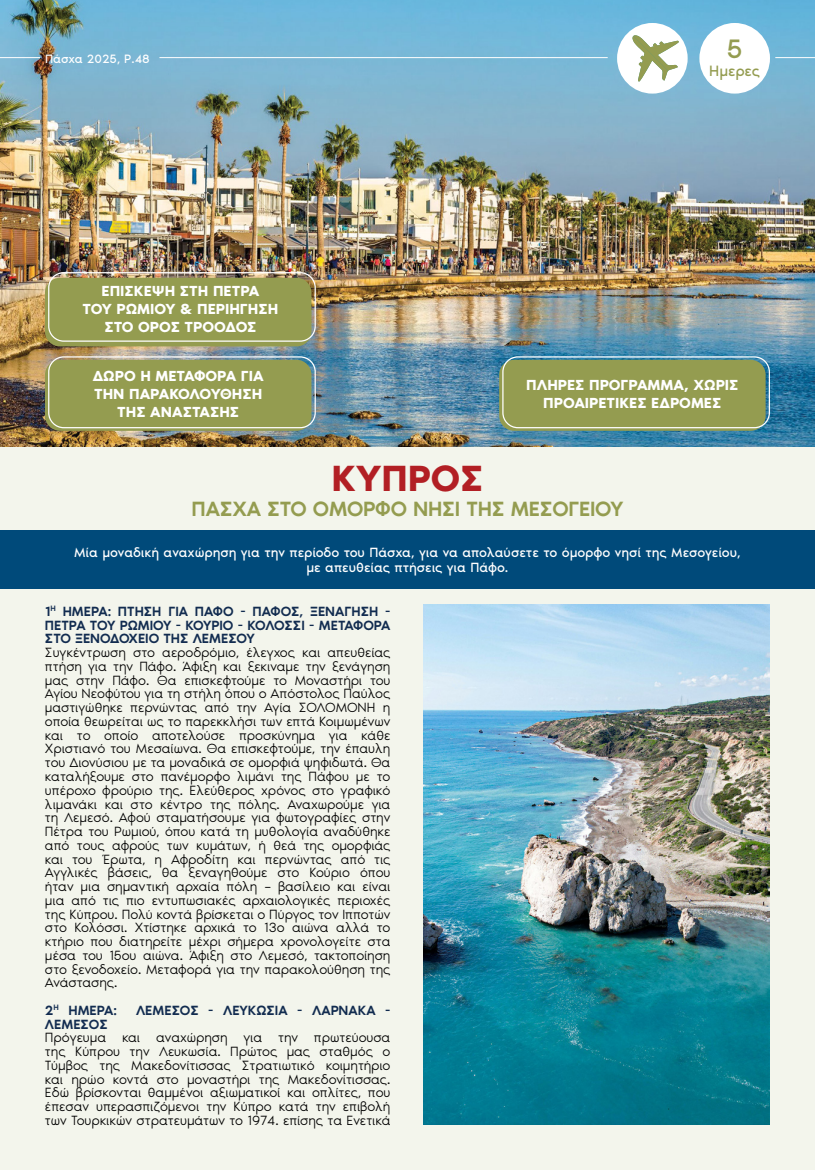
<style>
.page{position:relative;width:815px;height:1170px;background:#fff}
.page>*{position:absolute;margin:0;border:0;box-sizing:border-box;transform-origin:0 0}
.t1{font:600 37.5px "Noir Pro";color:#b21f24}
.t2{font:27.5px "Noir Pro";color:#949c50}
.t3{font:500 21.25px "Noir Pro";letter-spacing:-.01em;color:#949c50}
.t4{font:15.38px "Noir Pro";letter-spacing:-.01em;color:#949c50}
.t5{font:600 15px/18px "Noir Pro";color:#fff;text-align:center}
.t6{font:300 13.75px/13.8px "Noir Pro";letter-spacing:-.01em;color:#000;text-align:justify}
.t7{font:500 13.75px/13.8px "Noir Pro";color:#122c50;text-align:justify}
.t8{font:13.75px/15px "Noir Pro";letter-spacing:-.01em;color:#fff;text-align:center}
.t9{font:12.5px "Noir Pro";color:#fff}
</style>
<div class="page">
<div style="left:0;top:0;width:815px;height:1169px;background:#f3f5ec"></div>
<img style="left:0;top:0;width:815px;height:446px">
<div style="left:45px;top:360px;width:266px;height:71px;background:#949c50;border-radius:15px"></div>
<div style="left:499px;top:360px;width:267px;height:71px;background:#949c50;border-radius:15px"></div>
<div style="left:45px;top:278px;width:266px;height:68px;background:#949c50;border-radius:15px"></div>
<div style="left:48px;top:356px;width:268px;height:72px;border:1px solid #fff;border-radius:15px"></div>
<div style="left:502px;top:356px;width:268px;height:72px;border:1px solid #fff;border-radius:15px"></div>
<div style="left:48px;top:272px;width:268px;height:70px;border:1px solid #fff;border-radius:15px"></div>
<div style="left:0;top:530px;width:815px;height:58px;background:#004a7a"></div>
<hr style="left:0;top:57px;width:40px;height:1px;background:#fff">
<hr style="left:159px;top:57px;width:449px;height:1px;background:#fff">
<div style="left:699px;top:23px;width:71px;height:71px;background:#fff;border-radius:50%"></div>
<div style="left:617px;top:23px;width:71px;height:71px;background:#fff;border-radius:50%"></div>
<svg style="left:632px;top:35px;width:47px;height:47px"></svg>
<img style="left:423px;top:604px;width:347px;height:520px">
<hr style="left:775px;top:57px;width:40px;height:1px;background:#fff">
<p class="t9" style="left:45px;top:49px;width:106px">Πάσχα 2025, P.48</p>
<p class="t5" style="left:83px;top:280px;width:197px">ΕΠΙΣΚΕΨΗ ΣΤΗ ΠΕΤΡΑ<br>ΤΟΥ ΡΩΜΙΟΥ &amp; ΠΕΡΙΗΓΗΣΗ<br>ΣΤΟ ΟΡΟΣ ΤΡΟΟΔΟΣ</p>
<h2 class="t2" style="left:727px;top:27px;width:18px">5</h2>
<p class="t4" style="left:709px;top:59px;width:52px">Ημερες</p>
<p class="t5" style="left:93px;top:366px;width:172px">ΔΩΡΟ Η ΜΕΤΑΦΟΡΑ ΓΙΑ<br>ΤΗΝ ΠΑΡΑΚΟΛΟΥΘΗΣΗ<br>ΤΗΣ ΑΝΑΣΤΑΣΗΣ</p>
<p class="t5" style="left:526px;top:375px;width:214px">ΠΛΗΡΕΣ ΠΡΟΓΡΑΜΜΑ, ΧΩΡΙΣ<br>ΠΡΟΑΙΡΕΤΙΚΕΣ ΕΔΡΟΜΕΣ</p>
<h1 class="t1" style="left:332px;top:449px;width:153px">ΚΥΠΡΟΣ</h1>
<h3 class="t3" style="left:192px;top:491px;width:433px">ΠΑΣΧΑ ΣΤΟ ΟΜΟΡΦΟ ΝΗΣΙ ΤΗΣ ΜΕΣΟΓΕΙΟΥ</h3>
<p class="t8" style="left:74px;top:544px;width:668px">Μία μοναδική αναχώρηση για την περίοδο του Πάσχα, για να απολαύσετε το όμορφο νησί της Μεσογείου, με απευθείας πτήσεις για Πάφο.</p>
<p class="t7" style="left:45px;top:603px;width:347px">1<sup>Η</sup> ΗΜΕΡΑ: ΠΤΗΣΗ ΓΙΑ ΠΑΦΟ - ΠΑΦΟΣ, ΞΕΝΑΓΗΣΗ - ΠΕΤΡΑ ΤΟΥ ΡΩΜΙΟΥ - ΚΟΥΡΙΟ - ΚΟΛΟΣΣΙ - ΜΕΤΑΦΟΡΑ ΣΤΟ ΞΕΝΟΔΟΧΕΙΟ ΤΗΣ ΛΕΜΕΣΟΥ</p>
<p class="t6" style="left:45px;top:645px;width:347px">Συγκέντρωση στο αεροδρόμιο, έλεγχος και απευθείας πτήση για την Πάφο. Άφιξη και ξεκιναμε την ξενάγηση μας στην Πάφο. Θα επισκεφτούμε το Μοναστήρι του Αγίου Νεοφύτου για τη στήλη όπου ο Απόστολος Παύλος μαστιγώθηκε περνώντας από την Αγία ΣΟΛΟΜΟΝΗ η οποία θεωρείται ως το παρεκκλήσι των επτά Κοιμωμένων και το οποίο αποτελούσε προσκύνημα για κάθε Χριστιανό του Μεσαίωνα. Θα επισκεφτούμε, την έπαυλη του Διονύσιου με τα μοναδικά σε ομορφιά ψηφιδωτά. Θα καταλήξουμε στο πανέμορφο λιμάνι της Πάφου με το υπέροχο φρούριο της. Ελεύθερος χρόνος στο γραφικό λιμανάκι και στο κέντρο της πόλης. Αναχωρούμε για τη Λεμεσό. Αφού σταματήσουμε για φωτογραφίες στην Πέτρα του Ρωμιού, όπου κατά τη μυθολογία αναδύθηκε από τους αφρούς των κυμάτων, ή θεά της ομορφιάς και του Έρωτα, η Αφροδίτη και περνώντας από τις Αγγλικές βάσεις, θα ξεναγηθούμε στο Κούριο όπου ήταν μια σημαντική αρχαία πόλη – βασίλειο και είναι μια από τις πιο εντυπωσιακές αρχαιολογικές περιοχές της Κύπρου. Πολύ κοντά βρίσκεται ο Πύργος τον Ιπποτών στο Κολόσσι. Χτίστηκε αρχικά το 13ο αιώνα αλλά το κτήριο που διατηρείτε μέχρι σήμερα χρονολογείτε στα μέσα του 15ου αιώνα. Άφιξη στο Λεμεσό, τακτοποίηση στο ξενοδοχείο. Μεταφορά για την παρακολούθηση της Ανάστασης.</p>
<p class="t7" style="left:45px;top:1002px;width:74px">2<sup>Η</sup> ΗΜΕΡΑ:</p>
<p class="t7" style="left:136px;top:1002px;width:256px">ΛΕΜΕΣΟΣ - ΛΕΥΚΩΣΙΑ - ΛΑΡΝΑΚΑ -</p>
<p class="t7" style="left:45px;top:1016px;width:64px">ΛΕΜΕΣΟΣ</p>
<p class="t6" style="left:45px;top:1030px;width:347px">Πρόγευμα και αναχώρηση για την πρωτεύουσα της Κύπρου την Λευκωσία. Πρώτος μας σταθμός ο Τύμβος της Μακεδονίτισσας Στρατιωτικό κοιμητήριο και ηρώο κοντά στο μοναστήρι της Μακεδονίτισσας.<br>Εδώ βρίσκονται θαμμένοι αξιωματικοί και οπλίτες, που έπεσαν υπερασπιζόμενοι την Κύπρο κατά την επιβολή των Τουρκικών στρατευμάτων το 1974. επίσης τα Ενετικά</p>
</div>
